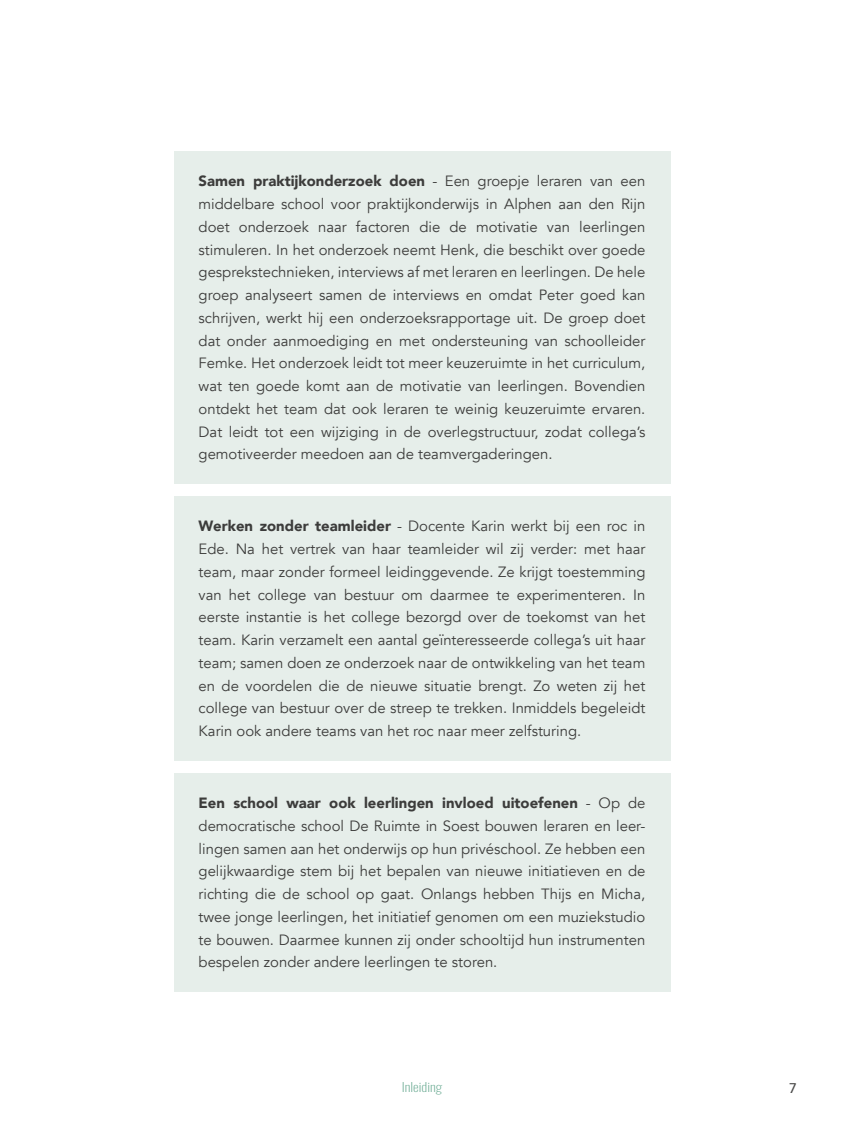
<style>
.page{position:relative;width:844px;height:1141px;background:#fff}
.page>*{position:absolute;margin:0;border:0;box-sizing:border-box;transform-origin:0 0}
.t1{font:14.88px/22.8px "Avenir";color:#3c3c3b;text-align:justify}
.t2{font:500 14px "Avenir";color:#4a4a49}
.t3{font:200 12.25px "Oswald";color:#6bab93;scale:1.2 1}
.s1{font-weight:900}
</style>
<div class="page">
<div style="left:174px;top:152px;width:496px;height:332px;background:#e6eeea"></div>
<div style="left:174px;top:497px;width:496px;height:264px;background:#e6eeea"></div>
<div style="left:174px;top:774px;width:496px;height:218px;background:#e6eeea"></div>
<p class="t1" style="left:198px;top:170px;width:448px"><span class="s1">Samen praktijkonderzoek doen</span> - Een groepje leraren van een middelbare school voor praktijkonderwijs in Alphen aan den Rijn doet onderzoek naar factoren die de motivatie van leerlingen stimuleren. In het onderzoek neemt Henk, die beschikt over goede gesprekstechnieken, interviews af met leraren en leerlingen. De hele groep analyseert samen de interviews en omdat Peter goed kan schrijven, werkt hij een onderzoeksrapportage uit. De groep doet dat onder aanmoediging en met ondersteuning van schoolleider Femke. Het onderzoek leidt tot meer keuzeruimte in het curriculum, wat ten goede komt aan de motivatie van leerlingen. Bovendien ontdekt het team dat ook leraren te weinig keuzeruimte ervaren.<br>Dat leidt tot een wijziging in de overlegstructuur, zodat collega’s gemotiveerder meedoen aan de teamvergaderingen.</p>
<p class="t1" style="left:198px;top:515px;width:448px"><span class="s1">Werken zonder teamleider</span> - Docente Karin werkt bij een roc in Ede. Na het vertrek van haar teamleider wil zij verder: met haar team, maar zonder formeel leidinggevende. Ze krijgt toestemming van het college van bestuur om daarmee te experimenteren. In eerste instantie is het college bezorgd over de toekomst van het team. Karin verzamelt een aantal geïnteresseerde collega’s uit haar team; samen doen ze onderzoek naar de ontwikkeling van het team en de voordelen die de nieuwe situatie brengt. Zo weten zij het college van bestuur over de streep te trekken. Inmiddels begeleidt Karin ook andere teams van het roc naar meer zelfsturing.</p>
<p class="t1" style="left:198px;top:792px;width:448px"><span class="s1">Een school waar ook leerlingen invloed uitoefenen</span> - Op de democratische school De Ruimte in Soest bouwen leraren en leer&shy;lingen samen aan het onderwijs op hun privéschool. Ze hebben een gelijkwaardige stem bij het bepalen van nieuwe initiatieven en de richting die de school op gaat. Onlangs hebben Thijs en Micha, twee jonge leerlingen, het initiatief genomen om een muziekstudio te bouwen. Daarmee kunnen zij onder schooltijd hun instrumenten bespelen zonder andere leerlingen te storen.</p>
<p class="t3" style="left:401px;top:1079px;width:35px">Inleiding</p>
<p class="t2" style="left:789px;top:1076px;width:9px">7</p>
</div>
